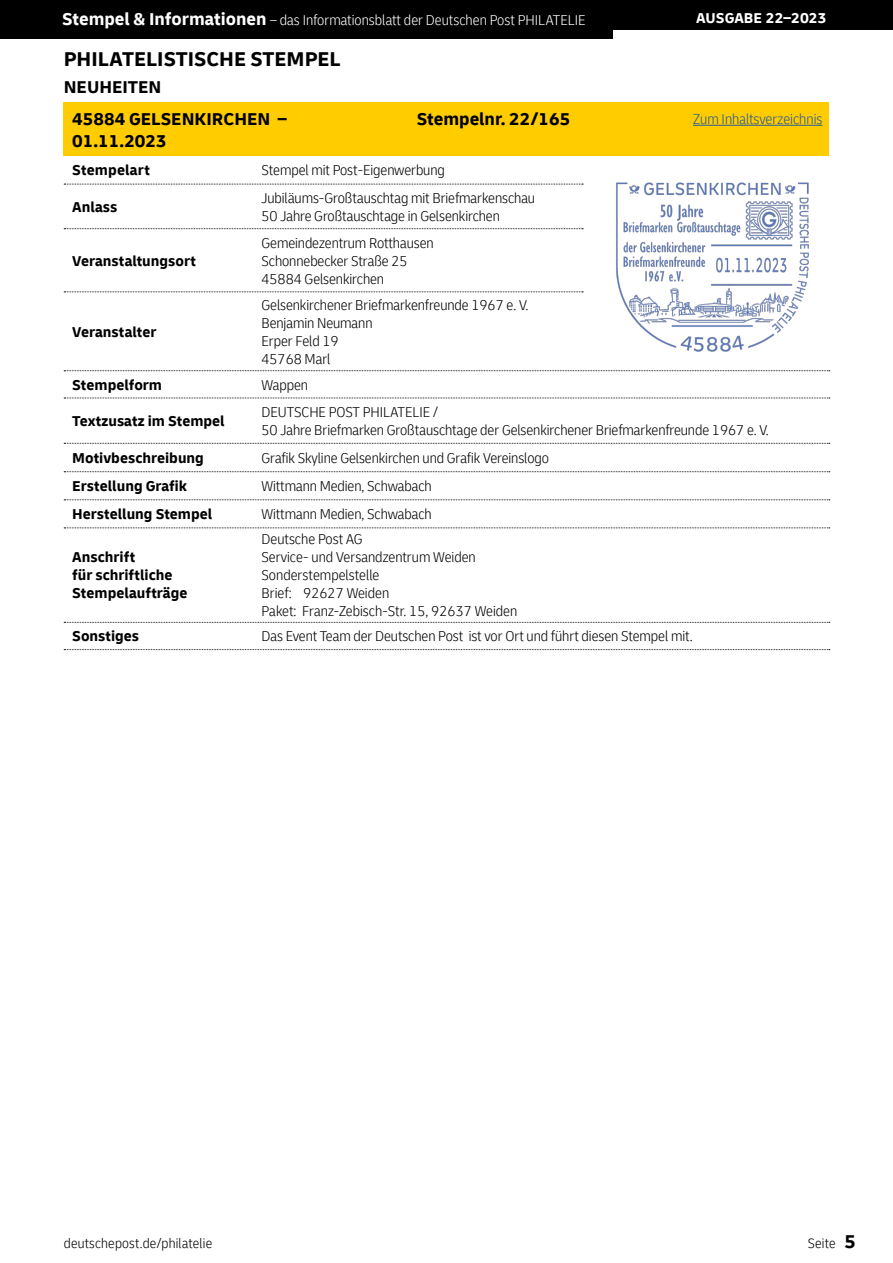
<style>
.page{position:relative;width:893px;height:1263px;background:#fff}
.page>*{position:absolute;margin:0;border:0;box-sizing:border-box;transform-origin:0 0}
.t1{font:700 21px "Delivery";color:#000}
.t2{font:700 18px/32px "Delivery";color:#000}
.t3{font:300 condensed 15px/18px "Delivery";letter-spacing:-.005em;color:#000}
.t4{font:700 15px/28px "Delivery";color:#000}
.t5{font:300 condensed 15px "Delivery";color:#fff}
.t6{font:300 condensed 15px "Delivery";color:#275b9b}
.t7{font:700 15px "Delivery";color:#fff}
.t8{font:300 condensed 14.25px "Delivery";letter-spacing:.015em;color:#000}
.s1{font-weight:700;font-stretch:normal;font-size:18px}
.s2{font-weight:700;font-stretch:normal;font-size:19.5px}
</style>
<div class="page">
<div style="left:0;top:0;width:893px;height:30px;background:#000"></div>
<div style="left:0;top:0;width:612px;height:38px;background:#000"></div>
<div style="left:64px;top:102px;width:765px;height:53px;background:#fc0"></div>
<svg style="left:64px;top:184px;width:519px;height:1px"></svg>
<svg style="left:64px;top:228px;width:519px;height:1px"></svg>
<svg style="left:64px;top:291px;width:519px;height:1px"></svg>
<svg style="left:64px;top:370px;width:766px;height:1px"></svg>
<svg style="left:64px;top:443px;width:766px;height:1px"></svg>
<svg style="left:64px;top:398px;width:766px;height:1px"></svg>
<svg style="left:64px;top:471px;width:766px;height:1px"></svg>
<svg style="left:64px;top:499px;width:766px;height:1px"></svg>
<svg style="left:64px;top:527px;width:766px;height:1px"></svg>
<svg style="left:64px;top:622px;width:766px;height:1px"></svg>
<img style="left:616px;top:182px;width:193px;height:170px">
<svg style="left:64px;top:649px;width:766px;height:1px"></svg>
<hr style="left:693px;top:125px;width:129px;height:1px;background:#275b9b">
<p class="t5" style="left:62px;top:12px;width:525px"><span class="s1">Stempel &amp; Informationen</span> – das Informationsblatt der Deutschen Post PHILATELIE</p>
<p class="t7" style="left:696px;top:9px;width:132px">AUSGABE 22–2023</p>
<h1 class="t1" style="left:64px;top:46px;width:278px">PHILATELISTISCHE STEMPEL</h1>
<p class="t2" style="left:72px;top:71px;width:216px;text-indent:-8px">NEUHEITEN<br>45884 GELSENKIRCHEN –</p>
<p class="t2" style="left:72px;top:125px;width:96px">01.11.2023</p>
<p class="t2" style="left:417px;top:103px;width:155px">Stempelnr. 22/165</p>
<p class="t6" style="left:693px;top:110px;width:131px">Zum Inhaltsverzeichnis</p>
<p class="t4" style="left:72px;top:155px;width:79px">Stempelart</p>
<p class="t4" style="left:72px;top:193px;width:47px">Anlass</p>
<p class="t4" style="left:72px;top:247px;width:125px">Veranstaltungsort</p>
<p class="t4" style="left:72px;top:318px;width:86px">Veranstalter</p>
<p class="t4" style="left:72px;top:371px;width:91px">Stempelform</p>
<p class="t4" style="left:72px;top:407px;width:154px">Textzusatz im Stempel</p>
<p class="t4" style="left:72px;top:444px;width:141px">Motivbeschreibung<br>Erstellung Grafik<br>Herstellung Stempel</p>
<p class="t4" style="left:72px;top:548px;width:117px;line-height:18px">Anschrift<br>für schriftliche<br>Stempelaufträge</p>
<p class="t3" style="left:261px;top:155px;width:275px;line-height:28.3px">Stempel mit Post-Eigenwerbung<br>Jubiläums-Großtauschtag mit Briefmarkenschau</p>
<p class="t3" style="left:261px;top:202px;width:240px;line-height:27px">50 Jahre Großtauschtage in Gelsenkirchen<br>Gemeindezentrum Rotthausen</p>
<p class="t3" style="left:261px;top:252px;width:148px">Schonnebecker Straße 25<br>45884 Gelsenkirchen</p>
<p class="t3" style="left:261px;top:296px;width:268px">Gelsenkirchener Briefmarkenfreunde 1967 e. V.<br>Benjamin Neumann<br>Erper Feld 19<br>45768 Marl</p>
<p class="t3" style="left:261px;top:371px;width:178px;line-height:27.2px">Wappen<br>DEUTSCHE POST PHILATELIE /</p>
<p class="t3" style="left:261px;top:416px;width:509px;line-height:27.9px">50 Jahre Briefmarken Großtauschtage der Gelsenkirchener Briefmarkenfreunde 1967 e. V.<br>Grafik Skyline Gelsenkirchen und Grafik Vereinslogo<br>Wittmann Medien, Schwabach<br>Wittmann Medien, Schwabach</p>
<p class="t3" style="left:261px;top:530px;width:257px">Deutsche Post AG<br>Service- und Versandzentrum Weiden<br>Sonderstempelstelle<br>Brief: 92627 Weiden<br>Paket: Franz-Zebisch-Str. 15, 92637 Weiden</p>
<p class="t4" style="left:72px;top:622px;width:68px">Sonstiges</p>
<p class="t3" style="left:261px;top:627px;width:433px">Das Event Team der Deutschen Post ist vor Ort und führt diesen Stempel mit.</p>
<p class="t8" style="left:64px;top:1235px;width:150px">deutschepost.de/philatelie</p>
<p class="t8" style="left:808px;top:1235px;width:50px">Seite <span class="s2">5</span></p>
</div>
